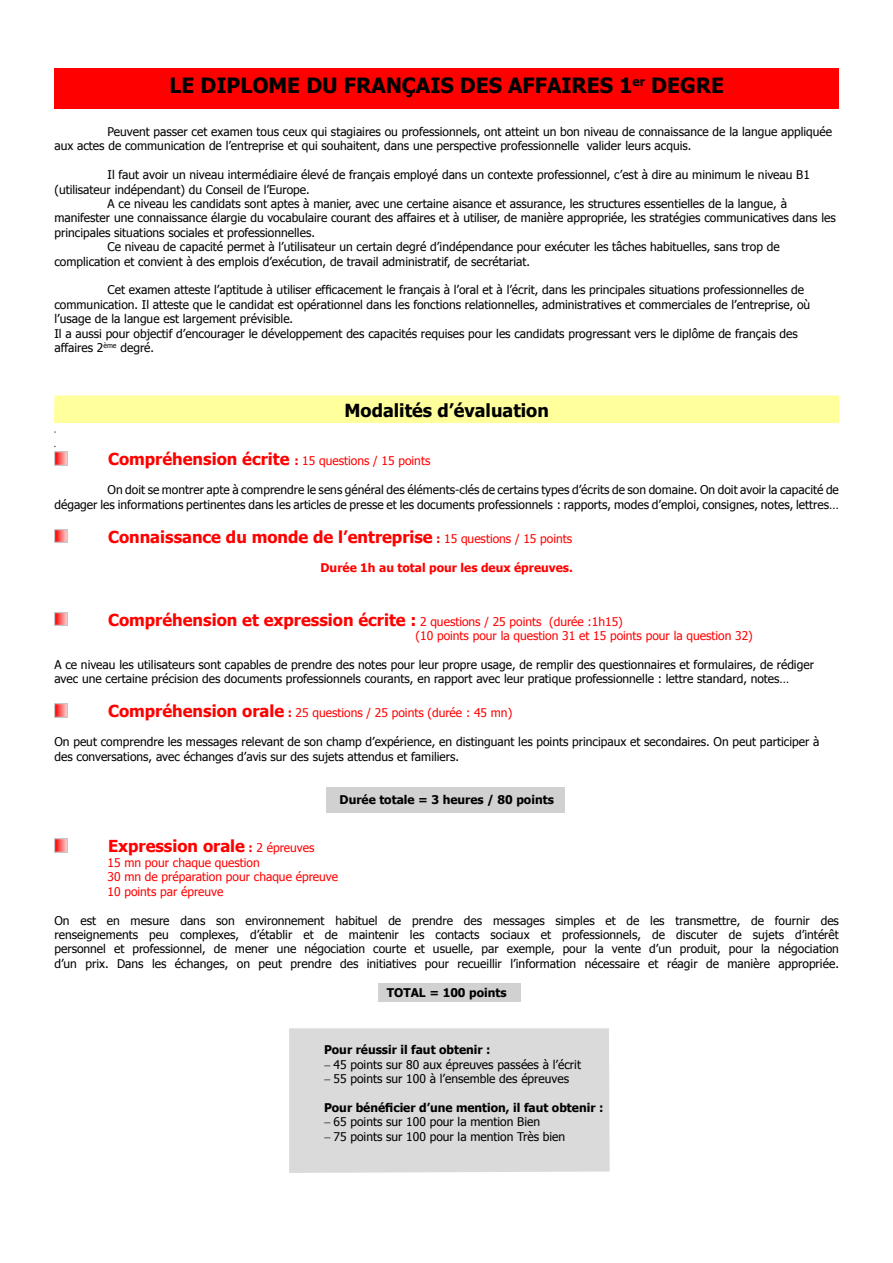
<style>
.page{position:relative;width:893px;height:1263px;background:#fff}
.page>*{position:absolute;margin:0;border:0;box-sizing:border-box;transform-origin:0 0}
.t1{font:700 21px "Tahoma";color:#000}
.Body_Text{font:700 18px "Tahoma";color:#000}
.Body_Text-2{font:700 16.5px "Tahoma";color:#f00}
.Body_Text-3{font:12px/14.4px "Tahoma";color:#000}
.Body_Text-4{font:12px "Tahoma";color:#f00}
.Body_Text-5{font:700 12px "Tahoma";color:#000}
.Body_Text-6{font:700 12px "Tahoma";color:#f00}
.s1{font-weight:700;font-size:16.5px}
.s2{font-weight:700}
.s3{font-size:12px}
.s4{font-weight:400;font-size:12px}
</style>
<div class="page">
<div style="left:289px;top:1028px;width:321px;height:145px;background:#dadada"></div>
<div style="left:379px;top:983px;width:142px;height:18px;background:#d1d1d1"></div>
<div style="left:327px;top:787px;width:238px;height:26px;background:#d1d1d1"></div>
<div style="left:54px;top:395px;width:785px;height:28px;background:#ffff9c"></div>
<div style="left:54px;top:68px;width:785px;height:41px;background:#f00"></div>
<img style="left:54px;top:452px;width:14px;height:13px">
<img style="left:54px;top:529px;width:14px;height:14px">
<img style="left:54px;top:612px;width:14px;height:14px">
<img style="left:54px;top:704px;width:14px;height:13px">
<img style="left:54px;top:839px;width:14px;height:13px">
<p class="t1" style="left:169px;top:70px;width:556px">LE DIPLOME DU FRANÇAIS DES AFFAIRES 1<sup>er</sup> DEGRE</p>
<p class="Body_Text-3" style="left:54px;top:124px;width:779px;text-indent:53px">Peuvent passer cet examen tous ceux qui stagiaires ou professionnels, ont atteint un bon niveau de connaissance de la langue appliquée aux actes de communication de l’entreprise et qui souhaitent, dans une perspective professionnelle valider leurs acquis.</p>
<p class="Body_Text-3" style="left:54px;top:167px;width:757px;text-indent:53px">Il faut avoir un niveau intermédiaire élevé de français employé dans un contexte professionnel, c’est à dire au minimum le niveau B1 (utilisateur indépendant) du Conseil de l’Europe.</p>
<p class="Body_Text-3" style="left:54px;top:196px;width:783px;text-indent:53px">A ce niveau les candidats sont aptes à manier, avec une certaine aisance et assurance, les structures essentielles de la langue, à manifester une connaissance élargie du vocabulaire courant des affaires et à utiliser, de manière appropriée, les stratégies communicatives dans les principales situations sociales et professionnelles.</p>
<p class="Body_Text-3" style="left:54px;top:239px;width:727px;text-indent:53px">Ce niveau de capacité permet à l’utilisateur un certain degré d’indépendance pour exécuter les tâches habituelles, sans trop de complication et convient à des emplois d’exécution, de travail administratif, de secrétariat.</p>
<p class="Body_Text-3" style="left:54px;top:282px;width:757px;text-indent:53px">Cet examen atteste l’aptitude à utiliser efficacement le français à l’oral et à l’écrit, dans les principales situations professionnelles de communication. Il atteste que le candidat est opérationnel dans les fonctions relationnelles, administratives et commerciales de l’entreprise, où l’usage de la langue est largement prévisible.</p>
<p class="Body_Text-3" style="left:54px;top:325px;width:745px">Il a aussi pour objectif d’encourager le développement des capacités requises pour les candidats progressant vers le diplôme de français des affaires 2<sup>ème</sup> degré.</p>
<p class="Body_Text" style="left:345px;top:398px;width:206px">Modalités d’évaluation</p>
<p class="Body_Text-4" style="left:108px;top:453px;width:324px"><span class="s1">Compréhension écrite</span> <span class="s2">:</span> 15 questions / 15 points</p>
<p class="Body_Text-3" style="left:54px;top:482px;width:786px;text-align:right">On doit se montrer apte à comprendre le sens général des éléments-clés de certains types d’écrits de son domaine. On doit avoir la capacité de<br>dégager les informations pertinentes dans les articles de presse et les documents professionnels : rapports, modes d’emploi, consignes, notes, lettres…</p>
<p class="Body_Text-2" style="left:108px;top:525px;width:466px">Connaissance du monde de l’entreprise <span class="s3">:</span> <span class="s4">15 questions / 15 points</span></p>
<p class="Body_Text-6" style="left:321px;top:559px;width:254px">Durée 1h au total pour les deux épreuves.</p>
<p class="Body_Text-2" style="left:108px;top:608px;width:516px">Compréhension et expression écrite : <span class="s4">2 questions / 25 points (durée :1h15)</span></p>
<p class="Body_Text-4" style="left:416px;top:628px;width:339px">(10 points pour la question 31 et 15 points pour la question 32)</p>
<p class="Body_Text-3" style="left:54px;top:657px;width:761px">A ce niveau les utilisateurs sont capables de prendre des notes pour leur propre usage, de remplir des questionnaires et formulaires, de rédiger avec une certaine précision des documents professionnels courants, en rapport avec leur pratique professionnelle : lettre standard, notes…</p>
<p class="Body_Text-4" style="left:108px;top:705px;width:406px"><span class="s1">Compréhension orale</span> <span class="s2">:</span> 25 questions / 25 points (durée : 45 mn)</p>
<p class="Body_Text-3" style="left:54px;top:734px;width:767px">On peut comprendre les messages relevant de son champ d’expérience, en distinguant les points principaux et secondaires. On peut participer à des conversations, avec échanges d’avis sur des sujets attendus et familiers.</p>
<p class="Body_Text-5" style="left:340px;top:791px;width:216px">Durée totale = 3 heures / 80 points</p>
<p class="Body_Text-2" style="left:108px;top:835px;width:208px">Expression orale <span class="s3">:</span> <span class="s4">2 épreuves</span></p>
<p class="Body_Text-4" style="left:108px;top:854px;width:154px">15 mn pour chaque question</p>
<p class="Body_Text-4" style="left:108px;top:869px;width:232px">30 mn de préparation pour chaque épreuve</p>
<p class="Body_Text-4" style="left:108px;top:883px;width:117px">10 points par épreuve</p>
<p class="Body_Text-3" style="left:54px;top:912px;width:786px;text-align:justify">On est en mesure dans son environnement habituel de prendre des messages simples et de les transmettre, de fournir des renseignements peu complexes, d’établir et de maintenir les contacts sociaux et professionnels, de discuter de sujets d’intérêt personnel et professionnel, de mener une négociation courte et usuelle, par exemple, pour la vente d’un produit, pour la négociation d’un prix. Dans les échanges, on peut prendre des initiatives pour recueillir l’information nécessaire et réagir de manière appropriée.</p>
<p class="Body_Text-5" style="left:387px;top:984px;width:121px">TOTAL = 100 points</p>
<p class="Body_Text-5" style="left:324px;top:1041px;width:168px">Pour réussir il faut obtenir :</p>
<p class="Body_Text-3" style="left:324px;top:1056px;width:258px">− 45 points sur 80 aux épreuves passées à l’écrit</p>
<p class="Body_Text-3" style="left:324px;top:1071px;width:247px">− 55 points sur 100 à l’ensemble des épreuves</p>
<p class="Body_Text-5" style="left:324px;top:1099px;width:281px">Pour bénéficier d’une mention, il faut obtenir :</p>
<p class="Body_Text-3" style="left:324px;top:1114px;width:218px">− 65 points sur 100 pour la mention Bien</p>
<p class="Body_Text-3" style="left:324px;top:1128px;width:243px">− 75 points sur 100 pour la mention Très bien</p>
</div>
